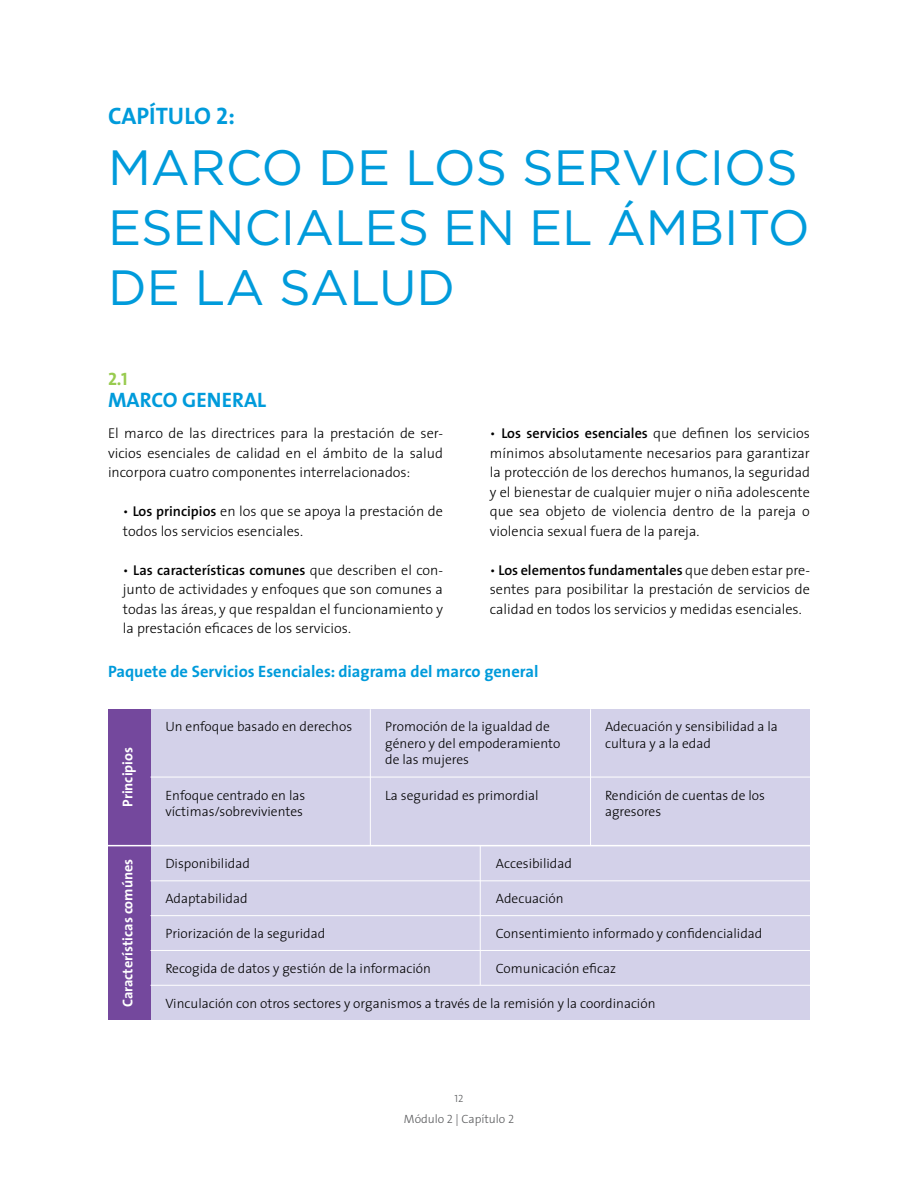
<style>
.page{position:relative;width:918px;height:1188px;background:#fff}
.page>*{position:absolute;margin:0;border:0;box-sizing:border-box;transform-origin:0 0}
.t1{font:49.5px/60px "Gotham";letter-spacing:-.005em;color:#009bdb}
.t2{font:24px "The Sans Bold Caps";color:#009bdb}
.t3{font:700 21px "The Sans";color:#009bdb}
.t4{font:18px "The Sans Bold Caps";color:#98cb4f}
.t5{font:700 16.5px "The Sans";color:#009bdb}
.t6{font:300 14.25px/19.5px "The Sans";color:#000;text-align:justify}
.t7{font:700 14.25px "The Sans";color:#fff}
.t8{font:300 13.5px/16.5px "The Sans";color:#000}
.t9{font:300 12px "The Sans";color:#58595b}
.t10{font:10.5px "The Sans Light Caps";color:#58595b}
.s1{font-weight:600}
.s2{font-family:"The Sans Light Caps";font-weight:400}
</style>
<div class="page">
<div style="left:108px;top:709px;width:702px;height:311px;background:#d3d1e9"></div>
<hr style="left:480px;top:846px;width:1px;height:139px;background:#fff">
<hr style="left:370px;top:709px;width:1px;height:137px;background:#fff">
<hr style="left:590px;top:709px;width:1px;height:137px;background:#fff">
<div style="left:108px;top:709px;width:43px;height:311px;background:#74489d"></div>
<hr style="left:108px;top:845px;width:702px;height:1px;background:#fff">
<hr style="left:151px;top:777px;width:659px;height:1px;background:#fff">
<hr style="left:151px;top:880px;width:659px;height:1px;background:#fff">
<hr style="left:151px;top:915px;width:659px;height:1px;background:#fff">
<hr style="left:151px;top:950px;width:659px;height:1px;background:#fff">
<hr style="left:151px;top:985px;width:659px;height:1px;background:#fff">
<h2 class="t2" style="left:108px;top:96px;width:129px">CAPÍTULO 2:</h2>
<h1 class="t1" style="left:108px;top:136px;width:704px">MARCO DE LOS SERVICIOS<br>ESENCIALES EN EL ÁMBITO<br>DE LA SALUD</h1>
<p class="t4" style="left:108px;top:364px;width:21px">2.1</p>
<h3 class="t3" style="left:108px;top:383px;width:160px">MARCO GENERAL</h3>
<p class="t6" style="left:108px;top:423px;width:337px">El marco de las directrices para la prestación de ser&shy;vicios esenciales de calidad en el ámbito de la salud incorpora cuatro componentes interrelacionados:</p>
<p class="t6" style="left:123px;top:501px;width:322px">• <span class="s1">Los principios</span> en los que se apoya la prestación de todos los servicios esenciales.</p>
<p class="t6" style="left:123px;top:560px;width:322px">• <span class="s1">Las características comunes</span> que describen el con&shy;junto de actividades y enfoques que son comunes a todas las áreas, y que respaldan el funcionamiento y la prestación eficaces de los servicios.</p>
<p class="t6" style="left:490px;top:423px;width:322px">• <span class="s1">Los servicios esenciales</span> que definen los servicios mínimos absolutamente necesarios para garantizar la protección de los derechos humanos, la seguridad y el bienestar de cualquier mujer o niña adolescente que sea objeto de violencia dentro de la pareja o violencia sexual fuera de la pareja.</p>
<p class="t6" style="left:490px;top:560px;width:322px">• <span class="s1">Los elementos fundamentales</span> que deben estar pre&shy;sentes para posibilitar la prestación de servicios de calidad en todos los servicios y medidas esenciales.</p>
<p class="t5" style="left:108px;top:658px;width:432px">Paquete de Servicios Esenciales: diagrama del marco general</p>
<p class="t7" style="left:116px;top:807px;width:61px;rotate:-90deg">Principios</p>
<p class="t8" style="left:165px;top:718px;width:188px">Un enfoque basado en derechos</p>
<p class="t8" style="left:165px;top:786px;width:141px">Enfoque centrado en las víctimas/sobrevivientes</p>
<p class="t8" style="left:385px;top:718px;width:177px">Promoción de la igualdad de género y del empoderamiento de las mujeres</p>
<p class="t8" style="left:385px;top:786px;width:155px">La seguridad es primordial</p>
<p class="t8" style="left:605px;top:718px;width:174px">Adecuación y sensibilidad a la cultura y a la edad</p>
<p class="t8" style="left:605px;top:786px;width:161px">Rendición de cuentas de los agresores</p>
<p class="t7" style="left:116px;top:1007px;width:150px;rotate:-90deg">Características comúnes</p>
<p class="t8" style="left:165px;top:855px;width:86px">Disponibilidad</p>
<p class="t8" style="left:496px;top:855px;width:78px">Accesibilidad</p>
<p class="t8" style="left:165px;top:890px;width:84px">Adaptabilidad</p>
<p class="t8" style="left:496px;top:890px;width:69px">Adecuación</p>
<p class="t8" style="left:165px;top:925px;width:161px">Priorización de la seguridad</p>
<p class="t8" style="left:496px;top:925px;width:268px">Consentimiento informado y confidencialidad</p>
<p class="t8" style="left:165px;top:960px;width:267px">Recogida de datos y gestión de la información</p>
<p class="t8" style="left:496px;top:960px;width:122px">Comunicación eficaz</p>
<p class="t8" style="left:165px;top:994px;width:492px">Vinculación con otros sectores y organismos a través de la remisión y la coordinación</p>
<p class="t10" style="left:455px;top:1090px;width:10px">12</p>
<p class="t9" style="left:404px;top:1109px;width:112px">Módulo <span class="s2">2</span> | Capítulo <span class="s2">2</span></p>
</div>
